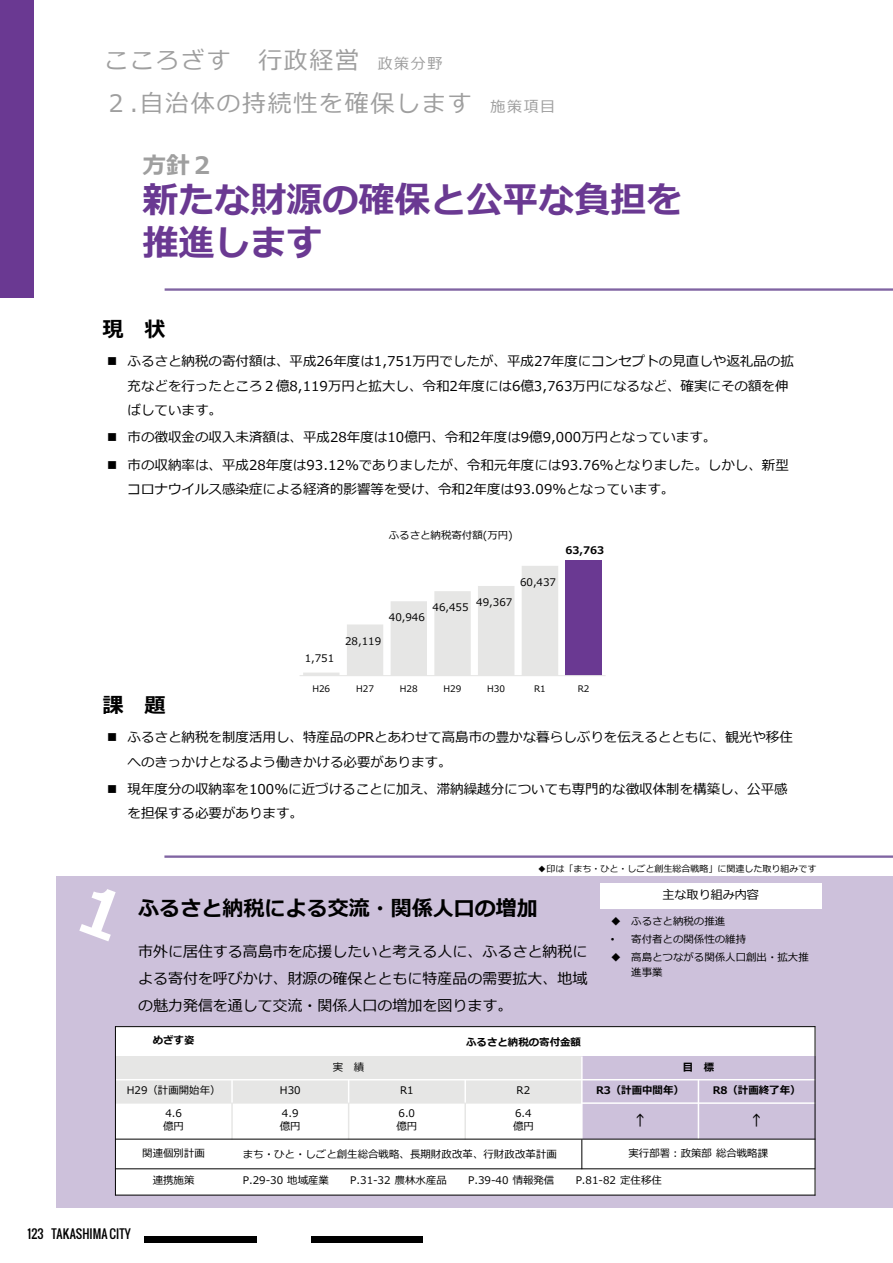
<style>
.page{position:relative;width:893px;height:1263px;background:#fff}
.page>*{position:absolute;margin:0;border:0;box-sizing:border-box;transform-origin:0 0}
.t1{font:700 36px/43.2px "Meiryo";color:#6a3992}
.t2{font:24px/43.2px "Meiryo";letter-spacing:.07em;color:#9f9f9f}
.t3{font:700 24px "Meiryo";color:#9f9f9f}
.t4{font:700 21px "Meiryo";color:#000}
.t5{font:15px/27px "Meiryo";color:#000;text-align:justify}
.t6{font:13.5px/24.3px "Meiryo";color:#000}
.t7{font:700 13.5px "Meiryo";color:#000}
.t8{font:12px "Oswald";letter-spacing:.01em;color:#000}
.t9{font:12px "Meiryo";color:#000}
.t10{font:10.5px/12.6px "Meiryo";color:#000}
.t11{font:700 10.5px "Meiryo";color:#000}
.t12{font:9px "Meiryo";color:#000}
.s1{font-size:15px}
.s2{font-family:"Arial"}
</style>
<div class="page">
<div style="left:0;top:0;width:34px;height:297px;background:#6a3992"></div>
<div style="left:311px;top:1236px;width:112px;height:6px;background:#000"></div>
<div style="left:145px;top:1236px;width:112px;height:6px;background:#000"></div>
<hr style="left:165px;top:288px;width:727px;height:3px;background:#8064a2">
<hr style="left:164px;top:855px;width:728px;height:3px;background:#8064a2">
<div style="left:56px;top:876px;width:836px;height:331px;background:#cdc1db"></div>
<div style="left:115px;top:1027px;width:117px;height:29px;background:#fff"></div>
<div style="left:232px;top:1027px;width:583px;height:29px;background:#fff"></div>
<div style="left:115px;top:1056px;width:467px;height:24px;background:#e6e6e5"></div>
<div style="left:115px;top:1080px;width:117px;height:23px;background:#e6e6e5"></div>
<div style="left:232px;top:1080px;width:117px;height:23px;background:#e6e6e5"></div>
<div style="left:349px;top:1080px;width:116px;height:23px;background:#e6e6e5"></div>
<div style="left:465px;top:1080px;width:117px;height:23px;background:#e6e6e5"></div>
<div style="left:115px;top:1103px;width:117px;height:36px;background:#fff"></div>
<div style="left:232px;top:1103px;width:117px;height:36px;background:#fff"></div>
<div style="left:349px;top:1103px;width:116px;height:36px;background:#fff"></div>
<div style="left:465px;top:1103px;width:117px;height:36px;background:#fff"></div>
<div style="left:115px;top:1139px;width:117px;height:30px;background:#fff"></div>
<div style="left:232px;top:1139px;width:350px;height:30px;background:#fff"></div>
<div style="left:582px;top:1139px;width:233px;height:30px;background:#fff"></div>
<div style="left:115px;top:1169px;width:117px;height:26px;background:#fff"></div>
<div style="left:232px;top:1169px;width:583px;height:26px;background:#fff"></div>
<hr style="left:231px;top:1079px;width:2px;height:24px;background:#fff">
<hr style="left:231px;top:1103px;width:2px;height:36px;background:#e6e6e5">
<svg style="left:348px;top:1080px;width:1px;height:23px"></svg>
<hr style="left:348px;top:1103px;width:1px;height:36px;background:#e6e6e5">
<hr style="left:464px;top:1079px;width:2px;height:24px;background:#fff">
<hr style="left:464px;top:1103px;width:2px;height:36px;background:#e6e6e5">
<hr style="left:581px;top:1056px;width:2px;height:83px;background:#fff">
<hr style="left:581px;top:1139px;width:1px;height:30px;background:#000">
<hr style="left:698px;top:1079px;width:1px;height:60px;background:#fff">
<hr style="left:115px;top:1079px;width:700px;height:1px;background:#fff">
<hr style="left:115px;top:1103px;width:466px;height:1px;background:#e6e6e5">
<hr style="left:581px;top:1102px;width:234px;height:2px;background:#fff">
<hr style="left:115px;top:1139px;width:700px;height:1px;background:#000">
<hr style="left:115px;top:1168px;width:700px;height:1px;background:#000">
<hr style="left:115px;top:1026px;width:1px;height:169px;background:#000">
<hr style="left:815px;top:1026px;width:1px;height:169px;background:#000">
<hr style="left:115px;top:1026px;width:700px;height:1px;background:#000">
<hr style="left:115px;top:1195px;width:700px;height:1px;background:#000">
<div style="left:600px;top:884px;width:221px;height:25px;background:#fff"></div>
<svg style="left:79px;top:889px;width:37px;height:52px"></svg>
<div style="left:565px;top:560px;width:37px;height:116px;background:#6a3992"></div>
<svg style="left:303px;top:566px;width:255px;height:109px"></svg>
<hr style="left:300px;top:675px;width:306px;height:1px;background:#e6e6e5">
<h2 class="t2" style="left:104px;top:40px;width:452px">こころざす 行政経営 <span class="s1">政策分野<br></span>２.自治体の持続性を確保します <span class="s1">施策項目</span></h2>
<h2 class="t3" style="left:142px;top:148px;width:73px">方針２</h2>
<h1 class="t1" style="left:142px;top:180px;width:541px">新たな財源の確保と公平な負担を推進します</h1>
<h3 class="t4" style="left:102px;top:314px;width:64px">現 状</h3>
<p class="t6" style="left:128px;top:350px;width:668px;text-indent:-20px">■ ふるさと納税の寄付額は、平成26年度は1,751万円でしたが、平成27年度にコンセプトの見直しや返礼品の拡充などを行ったところ２億8,119万円と拡大し、令和2年度には6億3,763万円になるなど、確実にその額を伸ばしています。</p>
<p class="t6" style="left:107px;top:426px;width:611px">■ 市の徴収金の収入未済額は、平成28年度は10億円、令和2年度は9億9,000万円となっています。</p>
<p class="t6" style="left:128px;top:453px;width:663px;text-indent:-20px">■ 市の収納率は、平成28年度は93.12%でありましたが、令和元年度には93.76％となりました。しかし、新型コロナウイルス感染症による経済的影響等を受け、令和2年度は93.09%となっています。</p>
<p class="t10" style="left:305px;top:652px;width:31px">1,751</p>
<p class="t10" style="left:389px;top:530px;width:125px">ふるさと納税寄付額(万円)</p>
<p class="t10" style="left:345px;top:635px;width:38px">28,119</p>
<p class="t10" style="left:389px;top:612px;width:38px">40,946</p>
<p class="t10" style="left:433px;top:602px;width:38px">46,455</p>
<p class="t10" style="left:476px;top:597px;width:38px">49,367</p>
<p class="t10" style="left:520px;top:576px;width:38px">60,437</p>
<p class="t11" style="left:565px;top:543px;width:40px">63,763</p>
<p class="t12" style="left:312px;top:682px;width:19px">H26</p>
<p class="t12" style="left:356px;top:682px;width:19px">H27</p>
<p class="t12" style="left:400px;top:682px;width:19px">H28</p>
<p class="t12" style="left:444px;top:682px;width:19px">H29</p>
<p class="t12" style="left:487px;top:682px;width:19px">H30</p>
<p class="t12" style="left:534px;top:682px;width:13px">R1</p>
<p class="t12" style="left:578px;top:682px;width:13px">R2</p>
<h3 class="t4" style="left:102px;top:690px;width:64px">課 題</h3>
<p class="t6" style="left:128px;top:726px;width:667px;text-indent:-20px">■ ふるさと納税を制度活用し、特産品のPRとあわせて高島市の豊かな暮らしぶりを伝えるとともに、観光や移住へのきっかけとなるよう働きかける必要があります。</p>
<p class="t6" style="left:128px;top:778px;width:662px;text-indent:-20px">■ 現年度分の収納率を100%に近づけることに加え、滞納繰越分についても専門的な徴収体制を構築し、公平感を担保する必要があります。</p>
<p class="t12" style="left:538px;top:863px;width:280px">◆印は「まち・ひと・しごと創生総合戦略」に関連した取り組みです</p>
<h3 class="t4" style="left:138px;top:894px;width:401px">ふるさと納税による交流・関係人口の増加</h3>
<p class="t5" style="left:138px;top:939px;width:451px">市外に居住する高島市を応援したいと考える人に、ふるさと納税による寄付を呼びかけ、財源の確保とともに特産品の需要拡大、地域の魅力発信を通して交流・関係人口の増加を図ります。</p>
<p class="t9" style="left:662px;top:886px;width:98px">主な取り組み内容</p>
<p class="t10" style="left:611px;top:915px;width:116px">◆ ふるさと納税の推進</p>
<p class="t10" style="left:611px;top:934px;width:137px"><span class="s2">•</span> 寄付者との関係性の維持</p>
<p class="t10" style="left:631px;top:950px;width:179px;line-height:15.1px;text-indent:-20px">◆ 高島とつながる関係人口創出・拡大推進事業</p>
<p class="t11" style="left:153px;top:1033px;width:43px">めざす姿</p>
<p class="t11" style="left:466px;top:1034px;width:116px">ふるさと納税の寄付金額</p>
<p class="t10" style="left:333px;top:1061px;width:33px">実 績</p>
<p class="t11" style="left:683px;top:1059px;width:33px">目 標</p>
<p class="t10" style="left:127px;top:1084px;width:95px">H29（計画開始年）</p>
<p class="t10" style="left:280px;top:1084px;width:22px">H30</p>
<p class="t10" style="left:400px;top:1084px;width:15px">R1</p>
<p class="t10" style="left:517px;top:1084px;width:15px">R2</p>
<p class="t11" style="left:596px;top:1083px;width:89px">R3（計画中間年）</p>
<p class="t11" style="left:713px;top:1083px;width:89px">R8（計画終了年）</p>
<p class="t10" style="left:163px;top:1108px;width:22px">4.6億円</p>
<p class="t10" style="left:280px;top:1108px;width:22px">4.9億円</p>
<p class="t10" style="left:396px;top:1108px;width:22px">6.0億円</p>
<p class="t10" style="left:513px;top:1108px;width:22px">6.4億円</p>
<p class="t7" style="left:633px;top:1110px;width:15px">↑</p>
<p class="t7" style="left:750px;top:1110px;width:15px">↑</p>
<p class="t10" style="left:142px;top:1147px;width:64px">関連個別計画</p>
<p class="t10" style="left:243px;top:1149px;width:316px">まち・ひと・しごと創生総合戦略、長期財政改革、行財政改革計画</p>
<p class="t10" style="left:628px;top:1147px;width:141px">実行部署：政策部総合戦略課</p>
<p class="t10" style="left:153px;top:1175px;width:43px">連携施策</p>
<p class="t10" style="left:243px;top:1175px;width:88px">P.29-30 地域産業</p>
<p class="t10" style="left:350px;top:1175px;width:98px">P.31-32 農林水産品</p>
<p class="t10" style="left:468px;top:1175px;width:88px">P.39-40 情報発信</p>
<p class="t10" style="left:576px;top:1175px;width:88px">P.81-82 定住移住</p>
<p class="t8" style="left:28px;top:1225px;width:105px">123 TAKASHIMA CITY</p>
</div>
